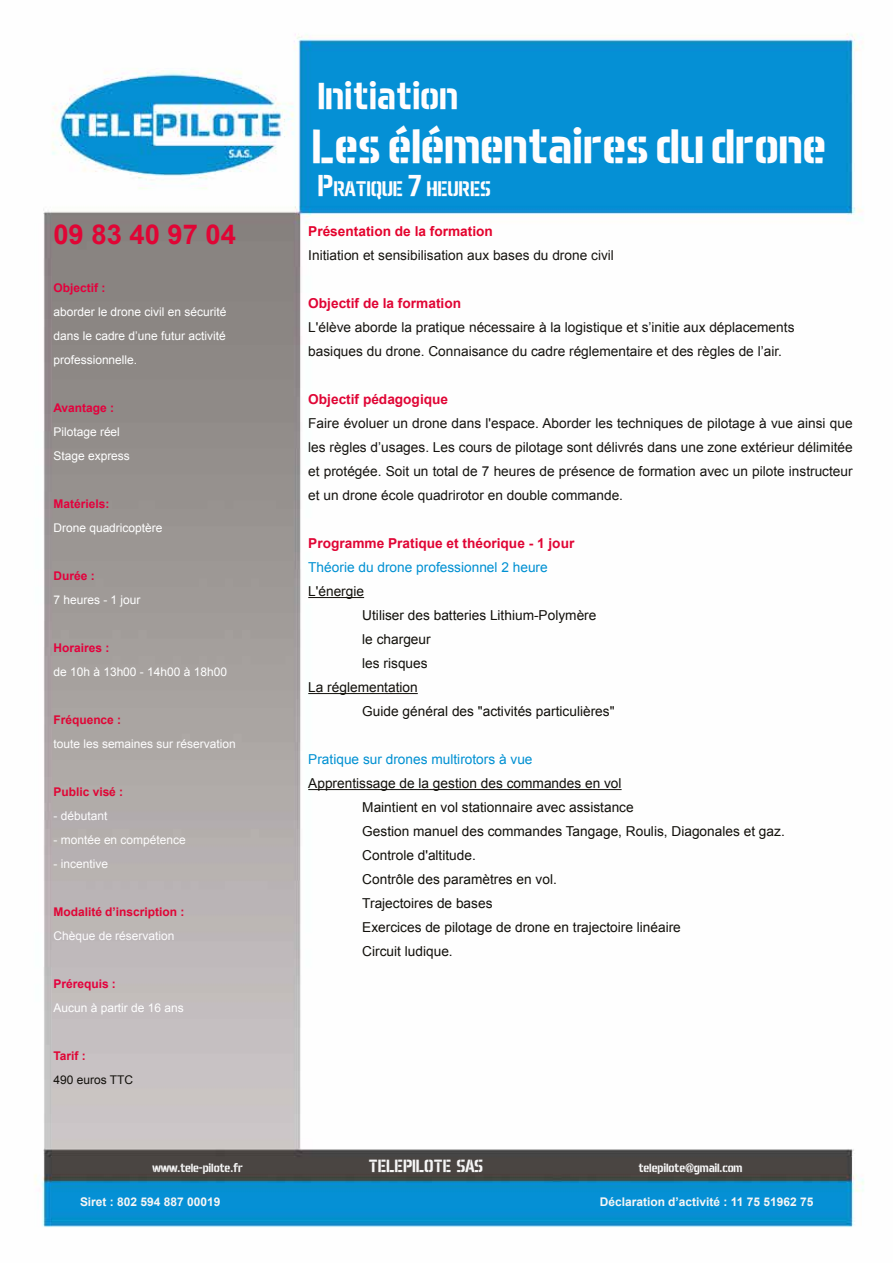
<style>
.page{position:relative;width:893px;height:1263px;background:#fff}
.page>*{position:absolute;margin:0;border:0;box-sizing:border-box;transform-origin:0 0}
.t1{font:700 48.75px "Aero Matics Stencil";color:#fefdfe}
.t2{font:700 38.1px "Aero Matics Stencil";color:#fefdfe}
.t3{font:700 27.3px "Arial";color:#e00535}
.t4{font:700 21.45px "Aero Matics Stencil";color:#fefdfe}
.t5{font:700 18px "Aero Matics Stencil";color:#f6f6f6}
.t6{font:13.65px/24px "Arial";color:#161410}
.t7{font:13.65px/24px "Arial";color:#12100b}
.t8{font:700 13.65px "Arial";color:#e00535}
.t9{font:13.65px "Arial";color:#0090d2}
.t10{font:13.65px "Arial";color:#171511}
.t11{font:700 13.65px "Arial";color:#e4032d}
.t12{font:12px/24px "Arial";color:#fff;text-align:justify}
.t13{font:12px "Arial";color:#fdfcfd}
.t14{font:700 12px "Arial";color:#e4003c}
.t15{font:700 12px "Arial";color:#f6f6f6}
.t16{font:700 12px "Arial";color:#e00535}
.t17{font:700 12px "Aero Matics Stencil";color:#f6f6f6}
.t18{font:12px "Arial";color:#12100b}
.s1{font-size:30.6px}
</style>
<div class="page">
<img style="left:34px;top:33px;width:830px;height:1195px">
<hr style="left:308px;top:597px;width:56px;height:1px;background:#12100b">
<hr style="left:308px;top:693px;width:110px;height:1px;background:#12100b">
<hr style="left:308px;top:789px;width:314px;height:1px;background:#12100b">
<h3 class="t3" style="left:53px;top:216px;width:184px">09 83 40 97 04</h3>
<p class="t14" style="left:53px;top:280px;width:53px">Objectif :</p>
<p class="t12" style="left:53px;top:300px;width:174px">aborder le drone civil en sécurité dans le cadre d’une futur activité professionnelle.</p>
<p class="t14" style="left:53px;top:400px;width:62px">Avantage :</p>
<p class="t12" style="left:53px;top:420px;width:78px">Pilotage réel<br>Stage express</p>
<p class="t14" style="left:53px;top:496px;width:57px">Matériels:</p>
<p class="t12" style="left:53px;top:516px;width:111px">Drone quadricoptère</p>
<p class="t14" style="left:53px;top:568px;width:43px">Durée :</p>
<p class="t12" style="left:53px;top:588px;width:89px">7 heures - 1 jour</p>
<p class="t14" style="left:53px;top:640px;width:57px">Horaires :</p>
<p class="t12" style="left:53px;top:660px;width:175px">de 10h à 13h00 - 14h00 à 18h00</p>
<p class="t16" style="left:53px;top:712px;width:69px">Fréquence :</p>
<p class="t13" style="left:53px;top:736px;width:184px">toute les semaines sur réservation</p>
<p class="t16" style="left:53px;top:784px;width:71px">Public visé :</p>
<p class="t13" style="left:53px;top:808px;width:55px">- débutant</p>
<p class="t13" style="left:53px;top:832px;width:134px">- montée en compétence</p>
<p class="t13" style="left:53px;top:856px;width:56px">- incentive</p>
<p class="t16" style="left:53px;top:904px;width:133px">Modalité d’inscription :</p>
<p class="t13" style="left:53px;top:928px;width:123px">Chèque de réservation</p>
<p class="t14" style="left:53px;top:976px;width:64px">Prérequis :</p>
<p class="t12" style="left:53px;top:996px;width:132px">Aucun à partir de 16 ans</p>
<p class="t16" style="left:53px;top:1048px;width:34px">Tarif :</p>
<p class="t18" style="left:53px;top:1072px;width:81px">490 euros TTC</p>
<h2 class="t2" style="left:317px;top:74px;width:142px">Initiation</h2>
<h1 class="t1" style="left:311px;top:118px;width:516px">Les élémentaires du drone</h1>
<h3 class="t4" style="left:317px;top:177px;width:175px"><span class="s1">P</span>RATIQUE <span class="s1">7</span> HEURES</h3>
<p class="t11" style="left:308px;top:222px;width:186px">Présentation de la formation</p>
<p class="t10" style="left:308px;top:246px;width:307px">Initiation et sensibilisation aux bases du drone civil</p>
<p class="t8" style="left:308px;top:294px;width:154px">Objectif de la formation</p>
<p class="t6" style="left:308px;top:315px;width:488px">L'élève aborde la pratique nécessaire à la logistique et s’initie aux déplacements basiques du drone. Connaisance du cadre réglementaire et des règles de l’air.</p>
<p class="t8" style="left:308px;top:390px;width:141px">Objectif pédagogique</p>
<p class="t6" style="left:308px;top:411px;width:546px;text-align:justify">Faire évoluer un drone dans l'espace. Aborder les techniques de pilotage à vue ainsi que les règles d’usages. Les cours de pilotage sont délivrés dans une zone extérieur délimitée et protégée. Soit un total de 7 heures de présence de formation avec un pilote instructeur et un drone école quadrirotor en double commande.</p>
<p class="t8" style="left:308px;top:534px;width:268px">Programme Pratique et théorique - 1 jour</p>
<p class="t9" style="left:308px;top:558px;width:241px">Théorie du drone professionnel 2 heure</p>
<p class="t7" style="left:308px;top:579px;width:57px">L'énergie</p>
<p class="t7" style="left:362px;top:603px;width:236px">Utiliser des batteries Lithium-Polymère</p>
<p class="t7" style="left:362px;top:627px;width:70px">le chargeur</p>
<p class="t7" style="left:362px;top:651px;width:67px">les risques</p>
<p class="t7" style="left:308px;top:675px;width:111px">La réglementation</p>
<p class="t7" style="left:362px;top:699px;width:254px">Guide général des "activités particulières"</p>
<p class="t9" style="left:308px;top:750px;width:226px">Pratique sur drones multirotors à vue</p>
<p class="t7" style="left:362px;top:771px;width:424px;text-indent:-54px">Apprentissage de la gestion des commandes en vol<br>Maintient en vol stationnaire avec assistance<br>Gestion manuel des commandes Tangage, Roulis, Diagonales et gaz.<br>Controle d'altitude.<br>Contrôle des paramètres en vol.<br>Trajectoires de bases<br>Exercices de pilotage de drone en trajectoire linéaire<br>Circuit ludique.</p>
<p class="t17" style="left:152px;top:1161px;width:92px">www.tele-pilote.fr</p>
<h3 class="t5" style="left:369px;top:1156px;width:116px">TELEPILOTE SAS</h3>
<p class="t17" style="left:638px;top:1161px;width:105px">telepilote@gmail.com</p>
<p class="t15" style="left:80px;top:1194px;width:142px">Siret : 802 594 887 00019</p>
<p class="t15" style="left:600px;top:1194px;width:215px">Déclaration d’activité : 11 75 51962 75</p>
</div>
